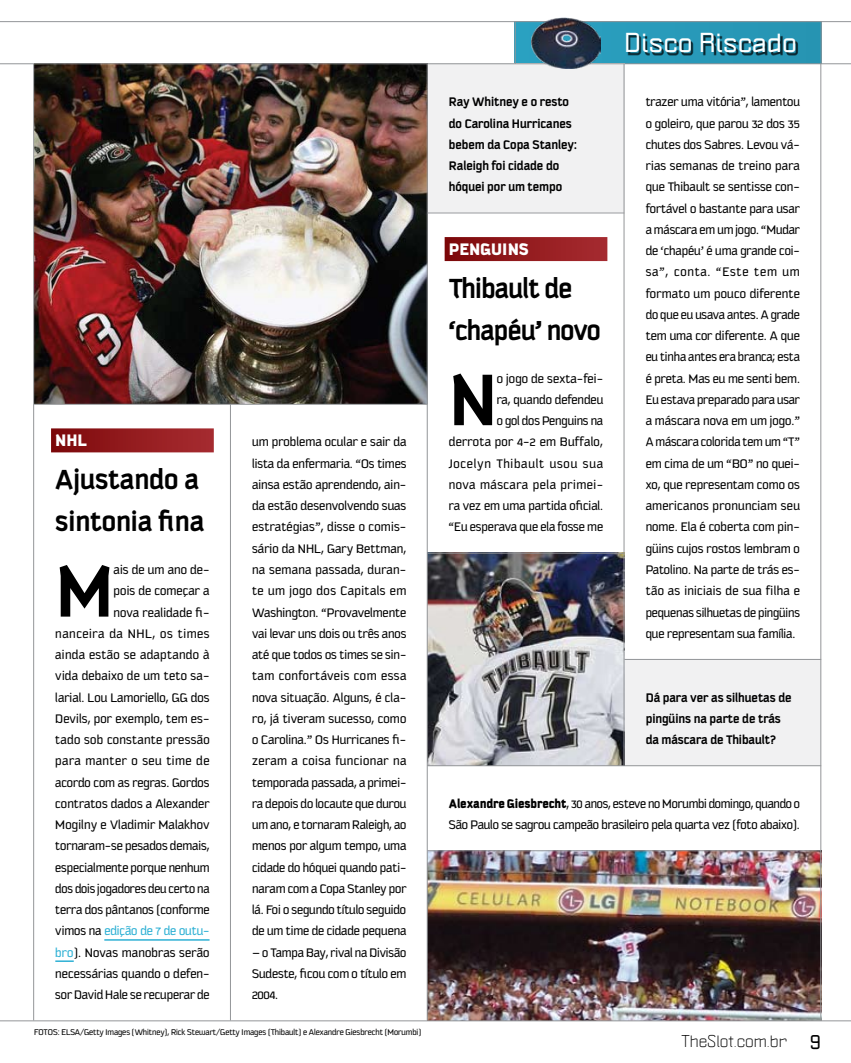
<style>
.page{position:relative;width:851px;height:1063px;background:#fff}
.page>*{position:absolute;margin:0;border:0;box-sizing:border-box;transform-origin:0 0}
.t1{font:700 79.05px "Kautiva Pro";color:#000}
.t2{font:700 30px/42.5px "Kautiva Pro";letter-spacing:-.01em;color:#000}
.t3{font:700 24px "Politica XT";letter-spacing:.005em;color:#fff}
.t4{font:900 18px "Kautiva Pro";color:#fff}
.t5{font:15px "Politica XT";color:#000}
.t6{font:13.5px/21.3px "Kautiva Pro";color:#000;text-align:justify}
.t7{font:700 13.5px/21.3px "Kautiva Pro";color:#000}
.t8{font:9px "Kautiva Pro";color:#000}
.s1{color:#2db0d4}
.s2{font-weight:900}
</style>
<div class="page">
<div style="left:514px;top:21px;width:307px;height:43px;background:linear-gradient(to bottom,#2aa1c1,#2aa1c1)"></div>
<div style="left:428px;top:64px;width:196px;height:148px;background:#f1f1f2"></div>
<div style="left:51px;top:428px;width:163px;height:24px;background:linear-gradient(to right,#7d090a,#a82d31)"></div>
<hr style="left:104px;top:939px;width:105px;height:2px;background:#2db0d4">
<svg style="left:55px;top:960px;width:19px;height:2px"></svg>
<div style="left:444px;top:237px;width:163px;height:24px;background:linear-gradient(to right,#7d080a,#a82c31)"></div>
<div style="left:624px;top:659px;width:196px;height:106px;background:#f1f1f2"></div>
<div style="left:600px;top:23px;width:236px;height:45px;background:#000;opacity:.75"></div>
<img style="left:34px;top:64px;width:393px;height:339px">
<img style="left:428px;top:554px;width:195px;height:211px">
<img style="left:428px;top:851px;width:392px;height:169px">
<hr style="left:514px;top:21px;width:1px;height:43px;background:#939598">
<hr style="left:820px;top:21px;width:1px;height:43px;background:#939598">
<hr style="left:0;top:21px;width:850px;height:1px;background:#939598">
<hr style="left:0;top:63px;width:850px;height:1px;background:#939598">
<hr style="left:0;top:1020px;width:850px;height:1px;background:#939598">
<hr style="left:623px;top:64px;width:1px;height:701px;background:#939598">
<hr style="left:820px;top:64px;width:1px;height:956px;background:#939598">
<hr style="left:33px;top:64px;width:1px;height:956px;background:#939598">
<hr style="left:230px;top:404px;width:1px;height:616px;background:#939598">
<hr style="left:427px;top:64px;width:1px;height:956px;background:#939598">
<hr style="left:427px;top:213px;width:197px;height:1px;background:#939598">
<hr style="left:34px;top:404px;width:393px;height:1px;background:#939598">
<hr style="left:427px;top:553px;width:197px;height:1px;background:#939598">
<hr style="left:427px;top:765px;width:394px;height:1px;background:#939598">
<hr style="left:624px;top:659px;width:197px;height:1px;background:#939598">
<hr style="left:427px;top:850px;width:394px;height:1px;background:#939598">
<img style="left:531px;top:17px;width:69px;height:51px">
<h3 class="t4" style="left:55px;top:430px;width:33px">NHL</h3>
<h2 class="t2" style="left:55px;top:458px;width:150px">Ajustando a sintonia fina</h2>
<h1 class="t1" style="left:55px;top:548px;width:60px">M</h1>
<p class="t6" style="left:252px;top:432px;width:156px">um problema ocular e sair da lista da enfermaria. “Os times ainsa estão aprendendo, ain&shy;da estão desenvolvendo suas estratégias”, disse o comis&shy;sário da NHL, Gary Bettman, na semana passada, duran&shy;te um jogo dos Capitals em Washington. “Provavelmente vai levar uns dois ou três anos até que todos os times se sin&shy;tam confortáveis com essa nova situação. Alguns, é cla&shy;ro, já tiveram sucesso, como o Carolina.” Os Hurricanes fi&shy;zeram a coisa funcionar na temporada passada, a primei&shy;ra depois do locaute que durou um ano, e tornaram Raleigh, ao menos por algum tempo, uma cidade do hóquei quando pati&shy;naram com a Copa Stanley por lá. Foi o segundo título seguido de um time de cidade pequena</p>
<p class="t6" style="left:252px;top:942px;width:156px">— o Tampa Bay, rival na Divisão Sudeste, ficou com o título em 2004.</p>
<p class="t6" style="left:55px;top:559px;width:156px;text-align:right">ais de um ano de-<br>pois de começar a<br>nova realidade fi-<br>nanceira da NHL, os times ainda estão se adaptando à vida debaixo de um teto sa&shy;larial. Lou Lamoriello, GG dos<br>Devils, por exemplo, tem es&shy;tado sob constante pressão para manter o seu time de acordo com as regras. Gordos contratos dados a Alexander<br>Mogilny e Vladimir Malakhov tornaram-se pesados demais, especialmente porque nenhum dos dois jogadores deu certo na terra dos pântanos (conforme vimos na <span class="s1">edição de 7 de outu&shy;bro</span>). Novas manobras serão necessárias quando o defen&shy;sor David Hale se recuperar de</p>
<p class="t8" style="left:34px;top:1028px;width:388px">FOTOS: ELSA/Getty Images (Whitney), Rick Stewart/Getty Images (Thibault) e Alexandre Giesbrecht (Morumbi)</p>
<p class="t7" style="left:449px;top:91px;width:130px">Ray Whitney e o resto do Carolina Hurricanes bebem da Copa Stanley:<br>Raleigh foi cidade do hóquei por um tempo</p>
<h3 class="t4" style="left:449px;top:239px;width:81px">Penguins</h3>
<h2 class="t2" style="left:449px;top:267px;width:153px">Thibault de ‘chapéu’ novo</h2>
<h1 class="t1" style="left:449px;top:357px;width:49px">N</h1>
<p class="t6" style="left:449px;top:368px;width:156px;text-align:right">o jogo de sexta-fei-<br>ra, quando defendeu<br>o gol dos Penguins na<br>derrota por 4-2 em Buffalo,<br>Jocelyn Thibault usou sua nova máscara pela primei&shy;ra vez em uma partida oficial. “Eu esperava que ela fosse me</p>
<h3 class="t3" style="left:624px;top:26px;width:174px">Disco Riscado</h3>
<p class="t6" style="left:645px;top:91px;width:156px">trazer uma vitória”, lamentou o goleiro, que parou 32 dos 35 chutes dos Sabres. Levou vá&shy;rias semanas de treino para que Thibault se sentisse con&shy;fortável o bastante para usar a máscara em um jogo. “Mudar de ‘chapéu’ é uma grande coi&shy;sa”, conta. “Este tem um formato um pouco diferente do que eu usava antes. A grade tem uma cor diferente. A que eu tinha antes era branca; esta é preta. Mas eu me senti bem.<br>Eu estava preparado para usar a máscara nova em um jogo.” A máscara colorida tem um “T” em cima de um “BO” no quei&shy;xo, que representam como os americanos pronunciam seu nome. Ela é coberta com pin&shy;güins cujos rostos lembram o Patolino. Na parte de trás es&shy;tão as iniciais de sua filha e pequenas silhuetas de pingüins que representam sua família.</p>
<p class="t7" style="left:645px;top:687px;width:147px">Dá para ver as silhuetas de pingüins na parte de trás da máscara de Thibault?</p>
<p class="t6" style="left:449px;top:793px;width:352px"><span class="s2">Alexandre Giesbrecht</span>, 30 anos, esteve no Morumbi domingo, quando o<br>São Paulo se sagrou campeão brasileiro pela quarta vez (foto abaixo).</p>
<p class="t5" style="left:681px;top:1032px;width:107px">TheSlot.com.br</p>
</div>
